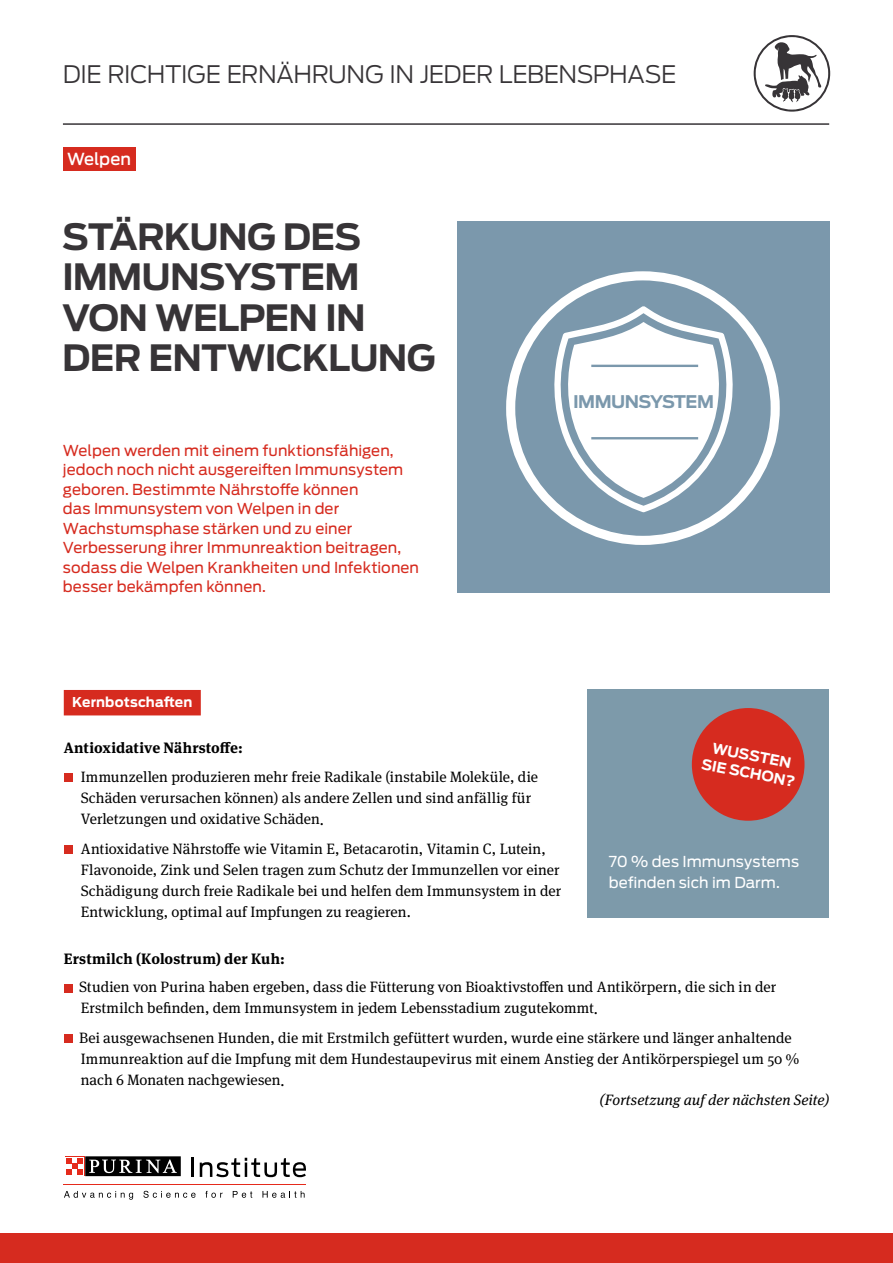
<style>
.page{position:relative;width:893px;height:1263px;background:#fff}
.page>*{position:absolute;margin:0;border:0;box-sizing:border-box;transform-origin:0 0}
.t1{font:700 36px/40.5px "Antenna";letter-spacing:-.025em;color:#373437}
.t2{font:300 24px "Antenna";letter-spacing:-.015em;color:#373437}
.t3{font:700 17.4px "Antenna";letter-spacing:-.03em;color:#7b98ac}
.t4{font:500 16.5px "Antenna";letter-spacing:-.005em;color:#fff}
.t5{font:15px/21px "Meta Serif Pro";letter-spacing:.005em;color:#000}
.t6{font:15px/19.5px "Antenna";letter-spacing:.005em;color:#d62b1f}
.t7{font:700 15px "Meta Serif Pro";letter-spacing:.005em;color:#000}
.t8{font:15px/21px "Antenna";letter-spacing:.005em;color:#fff}
.t9{font:italic 15px "Meta Serif Pro";letter-spacing:.005em;color:#000}
.t10{font:700 14.25px/17.5px "Antenna";color:#fff;text-align:center}
.t11{font:700 13.5px "Antenna";letter-spacing:.01em;color:#fff}
</style>
<div class="page">
<svg style="left:754px;top:35px;width:76px;height:77px"></svg>
<div style="left:0;top:1233px;width:893px;height:30px;background:#d62b1f"></div>
<hr style="left:63px;top:123px;width:766px;height:2px;background:#373437">
<hr style="left:64px;top:1184px;width:242px;height:1px;background:#e52a1b">
<svg style="left:192px;top:1158px;width:2px;height:19px"></svg>
<svg style="left:200px;top:1158px;width:106px;height:19px"></svg>
<svg style="left:64px;top:1191px;width:69px;height:9px"></svg>
<svg style="left:143px;top:1191px;width:53px;height:7px"></svg>
<svg style="left:205px;top:1191px;width:18px;height:7px"></svg>
<svg style="left:233px;top:1191px;width:19px;height:7px"></svg>
<svg style="left:262px;top:1191px;width:43px;height:7px"></svg>
<svg style="left:85px;top:1176px;width:96px;height:1px"></svg>
<svg style="left:65px;top:1156px;width:20px;height:20px"></svg>
<div style="left:85px;top:1156px;width:96px;height:20px;background:#000"></div>
<svg style="left:89px;top:1159px;width:88px;height:14px"></svg>
<div style="left:65px;top:1157px;width:19px;height:18px;background:#fff"></div>
<svg style="left:66px;top:1158px;width:17px;height:17px"></svg>
<div style="left:458px;top:221px;width:371px;height:371px;background:#7b98ac"></div>
<svg style="left:506px;top:271px;width:274px;height:274px"></svg>
<svg style="left:551px;top:306px;width:185px;height:206px"></svg>
<div style="left:63px;top:147px;width:72px;height:24px;background:#d62b1f"></div>
<div style="left:64px;top:690px;width:137px;height:25px;background:#d62b1f"></div>
<div style="left:64px;top:774px;width:8px;height:8px;background:#d62b1f"></div>
<div style="left:64px;top:845px;width:8px;height:9px;background:#d62b1f"></div>
<div style="left:64px;top:984px;width:8px;height:8px;background:#d62b1f"></div>
<div style="left:64px;top:1034px;width:8px;height:9px;background:#d62b1f"></div>
<div style="left:588px;top:689px;width:241px;height:228px;background:#7d9aaa"></div>
<div style="left:692px;top:708px;width:112px;height:113px;background:#d62b1f;border-radius:50%"></div>
<h2 class="t2" style="left:63px;top:58px;width:615px">DIE RICHTIGE ERNÄHRUNG IN JEDER LEBENSPHASE</h2>
<p class="t4" style="left:67px;top:148px;width:65px">Welpen</p>
<h1 class="t1" style="left:62px;top:217px;width:375px">STÄRKUNG DES<br>IMMUNSYSTEM<br>VON WELPEN IN<br>DER ENTWICKLUNG</h1>
<p class="t6" style="left:63px;top:440px;width:358px">Welpen werden mit einem funktionsfähigen, jedoch noch nicht ausgereiften Immunsystem geboren. Bestimmte Nährstoffe können<br>das Immunsystem von Welpen in der Wachstumsphase stärken und zu einer Verbesserung ihrer Immunreaktion beitragen, sodass die Welpen Krankheiten und Infektionen besser bekämpfen können.</p>
<p class="t3" style="left:573px;top:390px;width:142px">IMMUNSYSTEM</p>
<p class="t11" style="left:72px;top:693px;width:122px">Kernbotschaften</p>
<p class="t7" style="left:64px;top:736px;width:180px">Antioxidative Nährstoffe:</p>
<p class="t5" style="left:81px;top:766px;width:459px">Immunzellen produzieren mehr freie Radikale (instabile Moleküle, die<br>Schäden verursachen können) als andere Zellen und sind anfällig für<br>Verletzungen und oxidative Schäden.</p>
<p class="t5" style="left:81px;top:837px;width:482px">Antioxidative Nährstoffe wie Vitamin E, Betacarotin, Vitamin C, Lutein, Flavonoide, Zink und Selen tragen zum Schutz der Immunzellen vor einer Schädigung durch freie Radikale bei und helfen dem Immunsystem in der Entwicklung, optimal auf Impfungen zu reagieren.</p>
<p class="t10" style="left:707px;top:738px;width:96px;rotate:11deg">WUSSTEN<br>SIE SCHON?</p>
<p class="t8" style="left:609px;top:850px;width:192px">70 % des Immunsystems befinden sich im Darm.</p>
<p class="t7" style="left:64px;top:946px;width:223px">Erstmilch (Kolostrum) der Kuh:</p>
<p class="t5" style="left:79px;top:976px;width:699px">Studien von Purina haben ergeben, dass die Fütterung von Bioaktivstoffen und Antikörpern, die sich in der<br>Erstmilch befinden, dem Immunsystem in jedem Lebensstadium zugutekommt.</p>
<p class="t5" style="left:79px;top:1026px;width:722px">Bei ausgewachsenen Hunden, die mit Erstmilch gefüttert wurden, wurde eine stärkere und länger anhaltende<br>Immunreaktion auf die Impfung mit dem Hundestaupevirus mit einem Anstieg der Antikörperspiegel um 50 % nach 6 Monaten nachgewiesen.</p>
<p class="t9" style="left:599px;top:1089px;width:231px">(Fortsetzung auf der nächsten Seite)</p>
</div>
